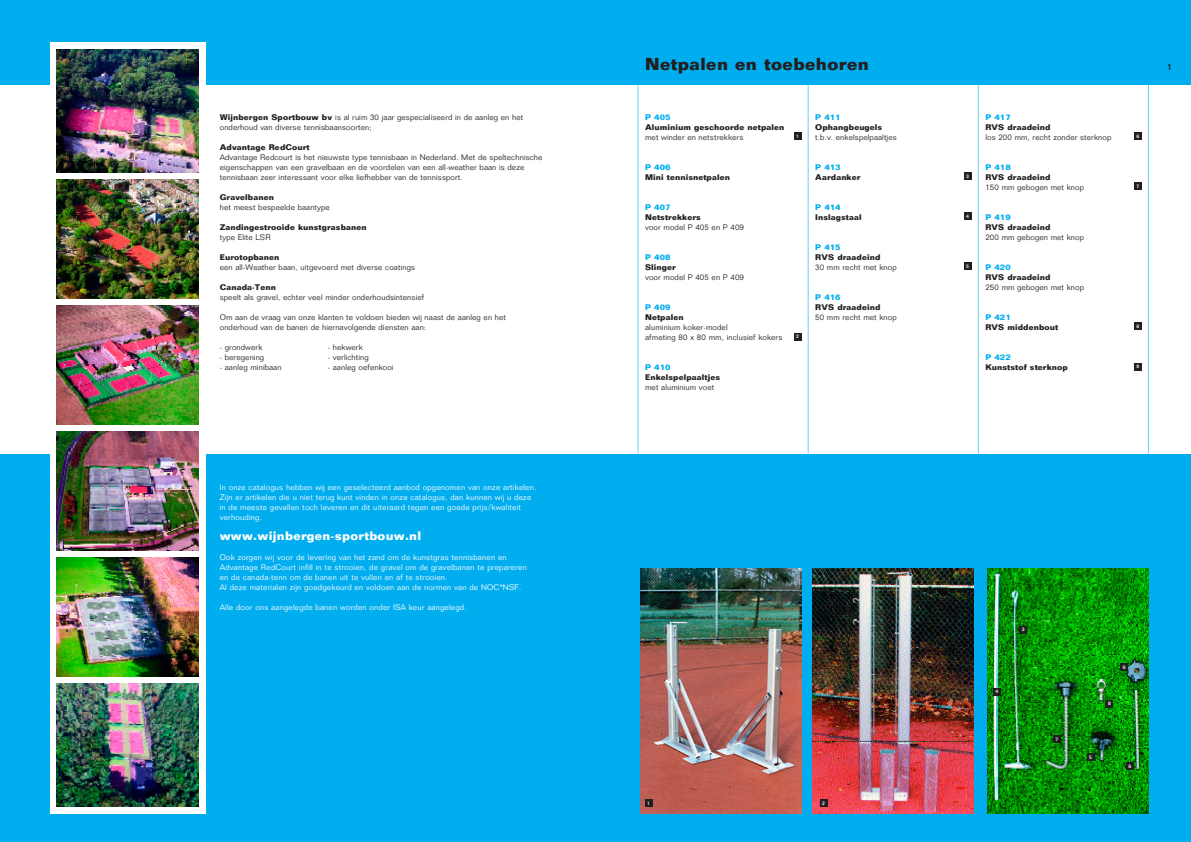
<style>
.page{position:relative;width:1191px;height:842px;background:#fff}
.page>*{position:absolute;margin:0;border:0;box-sizing:border-box;transform-origin:0 0}
.t1{font:700 17px "Folio";letter-spacing:.025em;color:#231f20}
.t2{font:700 12px "Folio";letter-spacing:.025em;color:#fff}
.t3{font:500 9px "Folio";color:#231f20}
.t4{font:300 8px/10px "Folio";letter-spacing:.015em;color:#231f20}
.t5{font:300 8px/10px "Folio";letter-spacing:.025em;color:#fff}
.t6{font:700 8px "Folio";letter-spacing:.015em;color:#231f20}
.t7{font:700 8px "Folio";letter-spacing:.015em;color:#00aeef}
.t8{font:500 5px "Folio";color:#fff}
.s1{font-weight:700}
</style>
<div class="page">
<div style="left:0;top:0;width:595px;height:842px;background:#00aeef"></div>
<div style="left:595px;top:0;width:596px;height:842px;background:#00aeef"></div>
<div style="left:595px;top:85px;width:596px;height:369px;background:#fff"></div>
<div style="left:0;top:85px;width:595px;height:369px;background:#fff"></div>
<hr style="left:637px;top:85px;width:1px;height:369px;background:#6bcff6">
<hr style="left:807px;top:85px;width:1px;height:369px;background:#6bcff6">
<hr style="left:977px;top:85px;width:1px;height:369px;background:#6bcff6">
<hr style="left:1148px;top:85px;width:1px;height:369px;background:#6bcff6">
<img style="left:987px;top:568px;width:161px;height:246px">
<img style="left:640px;top:568px;width:161px;height:246px">
<img style="left:813px;top:568px;width:160px;height:246px">
<div style="left:645px;top:799px;width:7px;height:7px;background:#231f20"></div>
<div style="left:820px;top:799px;width:7px;height:7px;background:#231f20"></div>
<div style="left:1019px;top:626px;width:8px;height:7px;background:#231f20"></div>
<div style="left:993px;top:688px;width:7px;height:7px;background:#231f20"></div>
<div style="left:1126px;top:763px;width:7px;height:7px;background:#231f20"></div>
<div style="left:1087px;top:754px;width:7px;height:7px;background:#231f20"></div>
<div style="left:1053px;top:736px;width:7px;height:7px;background:#231f20"></div>
<div style="left:1106px;top:700px;width:7px;height:7px;background:#231f20"></div>
<div style="left:964px;top:213px;width:7px;height:7px;background:#231f20"></div>
<div style="left:964px;top:263px;width:7px;height:7px;background:#231f20"></div>
<div style="left:964px;top:173px;width:7px;height:7px;background:#231f20"></div>
<div style="left:1134px;top:363px;width:7px;height:7px;background:#231f20"></div>
<div style="left:1134px;top:323px;width:7px;height:7px;background:#231f20"></div>
<img style="left:50px;top:43px;width:156px;height:771px">
<img style="left:57px;top:50px;width:141px;height:122px">
<img style="left:57px;top:179px;width:141px;height:119px">
<img style="left:57px;top:305px;width:141px;height:119px">
<img style="left:57px;top:432px;width:141px;height:119px">
<img style="left:57px;top:558px;width:141px;height:119px">
<img style="left:57px;top:684px;width:141px;height:122px">
<div style="left:1134px;top:183px;width:7px;height:7px;background:#231f20"></div>
<div style="left:794px;top:133px;width:7px;height:7px;background:#231f20"></div>
<div style="left:794px;top:333px;width:7px;height:7px;background:#231f20"></div>
<div style="left:1134px;top:133px;width:7px;height:7px;background:#231f20"></div>
<div style="left:1120px;top:664px;width:7px;height:7px;background:#231f20"></div>
<p class="t4" style="left:220px;top:112px;width:305px"><span class="s1">Wijnbergen Sportbouw bv</span> is al ruim 30 jaar gespecialiseerd in de aanleg en het onderhoud van diverse tennisbaansoorten;</p>
<p class="t6" style="left:220px;top:142px;width:91px">Advantage RedCourt</p>
<p class="t4" style="left:220px;top:152px;width:324px">Advantage Redcourt is het nieuwste type tennisbaan in Nederland. Met de speltechnische eigenschappen van een gravelbaan en de voordelen van een all-weather baan is deze tennisbaan zeer interessant voor elke liefhebber van de tennissport.</p>
<p class="t6" style="left:220px;top:192px;width:56px">Gravelbanen</p>
<p class="t4" style="left:220px;top:202px;width:112px">het meest bespeelde baantype</p>
<p class="t6" style="left:220px;top:222px;width:148px">Zandingestrooide kunstgrasbanen</p>
<p class="t4" style="left:220px;top:232px;width:52px">type Elite LSR</p>
<p class="t6" style="left:220px;top:252px;width:61px">Eurotopbanen</p>
<p class="t4" style="left:220px;top:262px;width:197px">een all-Weather baan, uitgevoerd met diverse coatings</p>
<p class="t6" style="left:220px;top:282px;width:58px">Canada-Tenn</p>
<p class="t4" style="left:220px;top:292px;width:206px">speelt als gravel, echter veel minder onderhoudsintensief</p>
<p class="t4" style="left:220px;top:312px;width:288px">Om aan de vraag van onze klanten te voldoen bieden wij naast de aanleg en het onderhoud van de banen de hiernavolgende diensten aan:</p>
<p class="t4" style="left:220px;top:342px;width:44px">- grondwerk</p>
<p class="t4" style="left:328px;top:342px;width:36px">- hekwerk</p>
<p class="t4" style="left:220px;top:352px;width:46px">- beregening</p>
<p class="t4" style="left:328px;top:352px;width:43px">- verlichting</p>
<p class="t4" style="left:220px;top:362px;width:79px">- aanleg minibaan -</p>
<p class="t4" style="left:328px;top:362px;width:67px">- aanleg oefenkooi</p>
<p class="t5" style="left:220px;top:482px;width:318px">In onze catalogus hebben wij een geselecteerd aanbod opgenomen van onze artikelen.<br>Zijn er artikelen die u niet terug kunt vinden in onze catalogus, dan kunnen wij u deze in de meeste gevallen toch leveren en dit uiteraard tegen een goede prijs/kwaliteit verhouding.</p>
<h2 class="t2" style="left:220px;top:528px;width:203px">www.wijnbergen-sportbouw.nl</h2>
<p class="t5" style="left:220px;top:552px;width:308px">Ook zorgen wij voor de levering van het zand om de kunstgras tennisbanen en Advantage RedCourt infill in te strooien, de gravel om de gravelbanen te prepareren en de canada-tenn om de banen uit te vullen en af te strooien.<br>Al deze materialen zijn goedgekeurd en voldoen aan de normen van de NOC*NSF.</p>
<p class="t5" style="left:220px;top:602px;width:248px">Alle door ons aangelegde banen worden onder ISA keur aangelegd.</p>
<h1 class="t1" style="left:645px;top:53px;width:225px">Netpalen en toebehoren</h1>
<p class="t3" style="left:1167px;top:61px;width:7px">1</p>
<p class="t7" style="left:645px;top:112px;width:27px">P 405</p>
<p class="t6" style="left:645px;top:122px;width:141px">Aluminium geschoorde netpalen</p>
<p class="t4" style="left:645px;top:132px;width:100px">met winder en netstrekkers</p>
<p class="t7" style="left:645px;top:162px;width:27px">P 406</p>
<p class="t6" style="left:645px;top:172px;width:86px">Mini tennisnetpalen</p>
<p class="t7" style="left:645px;top:202px;width:27px">P 407</p>
<p class="t6" style="left:645px;top:212px;width:57px">Netstrekkers</p>
<p class="t4" style="left:645px;top:222px;width:100px">voor model P 405 en P 409</p>
<p class="t7" style="left:645px;top:252px;width:27px">P 408</p>
<p class="t6" style="left:645px;top:262px;width:32px">Slinger</p>
<p class="t4" style="left:645px;top:272px;width:100px">voor model P 405 en P 409</p>
<p class="t7" style="left:645px;top:302px;width:27px">P 409</p>
<p class="t6" style="left:645px;top:312px;width:40px">Netpalen</p>
<p class="t4" style="left:645px;top:322px;width:139px">aluminium koker-model<br>afmeting 80 x 80 mm, inclusief kokers</p>
<p class="t7" style="left:645px;top:362px;width:27px">P 410</p>
<p class="t6" style="left:645px;top:372px;width:76px">Enkelspelpaaltjes</p>
<p class="t4" style="left:645px;top:382px;width:71px">met aluminium voet</p>
<p class="t8" style="left:796px;top:133px;width:4px">1</p>
<p class="t8" style="left:796px;top:333px;width:4px">2</p>
<p class="t7" style="left:815px;top:112px;width:27px">P 411</p>
<p class="t6" style="left:815px;top:122px;width:68px">Ophangbeugels</p>
<p class="t4" style="left:815px;top:132px;width:83px">t.b.v. enkelspelpaaltjes</p>
<p class="t7" style="left:815px;top:162px;width:27px">P 413</p>
<p class="t6" style="left:815px;top:172px;width:47px">Aardanker</p>
<p class="t7" style="left:815px;top:202px;width:27px">P 414</p>
<p class="t6" style="left:815px;top:212px;width:48px">Inslagstaal</p>
<p class="t7" style="left:815px;top:242px;width:27px">P 415</p>
<p class="t6" style="left:815px;top:252px;width:67px">RVS draadeind</p>
<p class="t4" style="left:815px;top:262px;width:83px">30 mm recht met knop</p>
<p class="t7" style="left:815px;top:292px;width:27px">P 416</p>
<p class="t6" style="left:815px;top:302px;width:67px">RVS draadeind</p>
<p class="t4" style="left:815px;top:312px;width:83px">50 mm recht met knop</p>
<p class="t8" style="left:966px;top:173px;width:4px">3</p>
<p class="t8" style="left:966px;top:213px;width:4px">4</p>
<p class="t8" style="left:966px;top:263px;width:4px">5</p>
<p class="t7" style="left:985px;top:112px;width:27px">P 417</p>
<p class="t6" style="left:985px;top:122px;width:67px">RVS draadeind</p>
<p class="t4" style="left:985px;top:132px;width:127px">los 200 mm, recht zonder sterknop</p>
<p class="t7" style="left:985px;top:162px;width:27px">P 418</p>
<p class="t6" style="left:985px;top:172px;width:67px">RVS draadeind</p>
<p class="t4" style="left:985px;top:182px;width:100px">150 mm gebogen met knop</p>
<p class="t7" style="left:985px;top:212px;width:27px">P 419</p>
<p class="t6" style="left:985px;top:222px;width:67px">RVS draadeind</p>
<p class="t4" style="left:985px;top:232px;width:100px">200 mm gebogen met knop</p>
<p class="t7" style="left:985px;top:262px;width:27px">P 420</p>
<p class="t6" style="left:985px;top:272px;width:67px">RVS draadeind</p>
<p class="t4" style="left:985px;top:282px;width:100px">250 mm gebogen met knop</p>
<p class="t7" style="left:985px;top:312px;width:27px">P 421</p>
<p class="t6" style="left:985px;top:322px;width:74px">RVS middenbout</p>
<p class="t7" style="left:985px;top:352px;width:27px">P 422</p>
<p class="t6" style="left:985px;top:362px;width:84px">Kunststof sterknop</p>
<p class="t8" style="left:1136px;top:133px;width:4px">6</p>
<p class="t8" style="left:1136px;top:183px;width:4px">7</p>
<p class="t8" style="left:1136px;top:323px;width:4px">8</p>
<p class="t8" style="left:1136px;top:363px;width:4px">9</p>
<p class="t8" style="left:647px;top:800px;width:4px">1</p>
<p class="t8" style="left:822px;top:800px;width:4px">2</p>
<p class="t8" style="left:995px;top:688px;width:4px">4</p>
<p class="t8" style="left:1022px;top:626px;width:4px">3</p>
<p class="t8" style="left:1055px;top:736px;width:4px">7</p>
<p class="t8" style="left:1122px;top:664px;width:4px">9</p>
<p class="t8" style="left:1108px;top:701px;width:4px">8</p>
<p class="t8" style="left:1089px;top:754px;width:4px">5</p>
<p class="t8" style="left:1128px;top:763px;width:4px">6</p>
</div>
